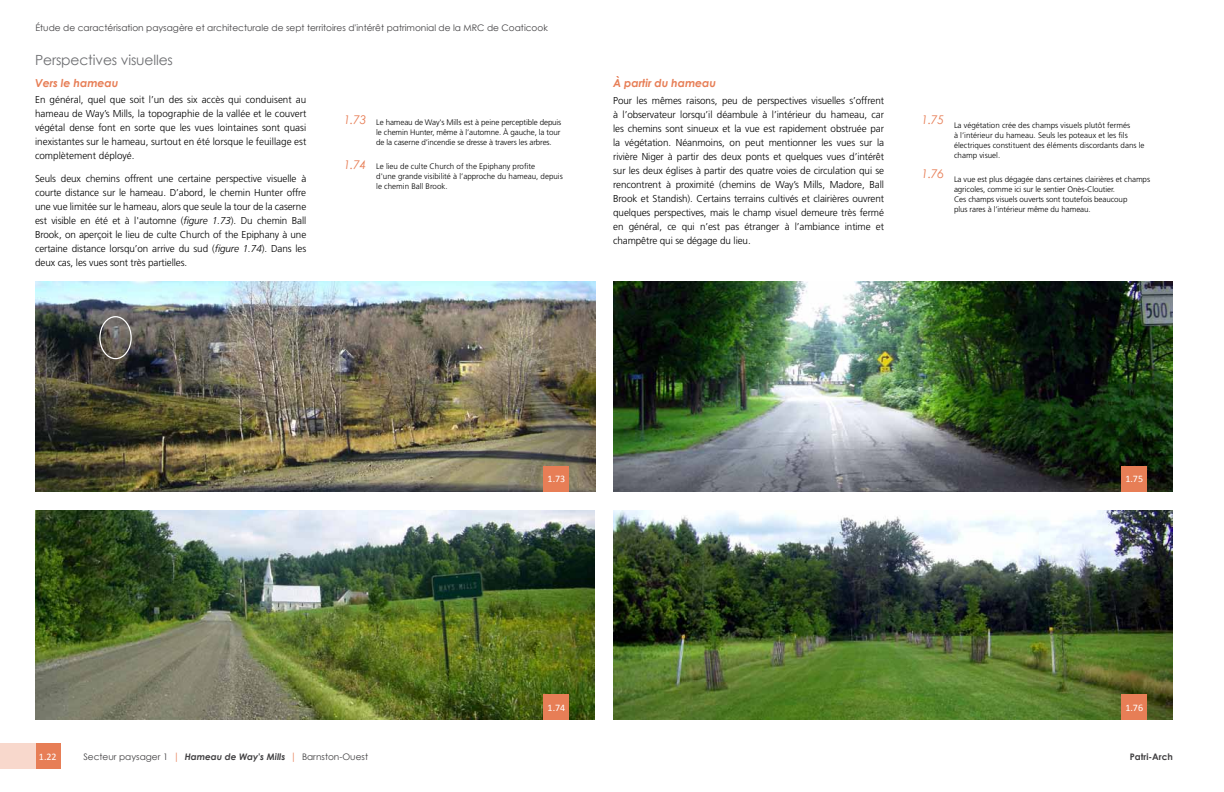
<style>
.page{position:relative;width:1224px;height:792px;background:#fff}
.page>*{position:absolute;margin:0;border:0;box-sizing:border-box;transform-origin:0 0}
.t1{font:14px "Century Gothic";letter-spacing:-.01em;color:#6d6e71}
.t2{font:italic 12px "Century Gothic";letter-spacing:-.01em;color:#e77e56}
.t3{font:italic 700 11px "Century Gothic";letter-spacing:-.005em;color:#e77e56}
.t4{font:300 10px/14px "Frutiger LT Std";letter-spacing:-.01em;color:#000;text-align:justify}
.t5{font:10px "Calibri";color:#fff}
.t6{font:9px "Century Gothic";color:#414042}
.t7{font:700 9px "Century Gothic";color:#414042}
.t8{font:300 8px/10px "Frutiger LT Std";color:#000}
.s1{font-style:italic}
.s2{font-size:10px;color:#e98b67}
.s3{font-weight:700;font-style:italic}
</style>
<div class="page">
<div style="left:35px;top:743px;width:26px;height:26px;background:#e77e56"></div>
<div style="left:0;top:743px;width:36px;height:26px;background:#f8d8cc"></div>
<img style="left:35px;top:282px;width:560px;height:210px">
<img style="left:35px;top:510px;width:560px;height:210px">
<img style="left:613px;top:282px;width:560px;height:210px">
<img style="left:613px;top:510px;width:560px;height:210px">
<div style="left:544px;top:695px;width:25px;height:25px;background:#e77e56"></div>
<div style="left:544px;top:466px;width:25px;height:25px;background:#e77e56"></div>
<div style="left:1122px;top:694px;width:25px;height:26px;background:#e77e56"></div>
<div style="left:1122px;top:466px;width:25px;height:25px;background:#e77e56"></div>
<div style="left:99px;top:316px;width:33px;height:43px;border:1px solid #fff;border-radius:50%"></div>
<p class="t6" style="left:35px;top:21px;width:514px">Étude de caractérisation paysagère et architecturale de sept territoires d'intérêt patrimonial de la MRC de Coaticook</p>
<h1 class="t1" style="left:35px;top:50px;width:139px">Perspectives visuelles</h1>
<p class="t3" style="left:35px;top:74px;width:85px">Vers le hameau</p>
<p class="t4" style="left:35px;top:93px;width:273px">En général, quel que soit l’un des six accès qui conduisent au hameau de Way’s Mills, la topographie de la vallée et le couvert végétal dense font en sorte que les vues lointaines sont quasi inexistantes sur le hameau, surtout en été lorsque le feuillage est complètement déployé.</p>
<p class="t4" style="left:35px;top:172px;width:273px">Seuls deux chemins offrent une certaine perspective visuelle à courte distance sur le hameau. D’abord, le chemin Hunter offre une vue limitée sur le hameau, alors que seule la tour de la caserne est visible en été et à l'automne (<span class="s1">figure 1.73</span>). Du chemin Ball Brook, on aperçoit le lieu de culte Church of the Epiphany à une certaine distance lorsqu’on arrive du sud (<span class="s1">figure 1.74</span>). Dans les deux cas, les vues sont très partielles.</p>
<p class="t2" style="left:344px;top:111px;width:24px">1.73</p>
<p class="t8" style="left:376px;top:117px;width:187px;text-align:justify">Le hameau de Way's Mills est à peine perceptible depuis le chemin Hunter, même à l’automne. À gauche, la tour de la caserne d’incendie se dresse à travers les arbres.</p>
<p class="t2" style="left:344px;top:156px;width:24px">1.74</p>
<p class="t8" style="left:376px;top:162px;width:188px">Le lieu de culte Church of the Epiphany profite<br>d'une grande visibilité à l’approche du hameau, depuis le chemin Ball Brook.</p>
<p class="t3" style="left:613px;top:75px;width:104px">À partir du hameau</p>
<p class="t4" style="left:613px;top:93px;width:272px">Pour les mêmes raisons, peu de perspectives visuelles s’offrent à l’observateur lorsqu’il déambule à l’intérieur du hameau, car les chemins sont sinueux et la vue est rapidement obstruée par la végétation. Néanmoins, on peut mentionner les vues sur la rivière Niger à partir des deux ponts et quelques vues d’intérêt sur les deux églises à partir des quatre voies de circulation qui se rencontrent à proximité (chemins de Way’s Mills, Madore, Ball Brook et Standish). Certains terrains cultivés et clairières ouvrent quelques perspectives, mais le champ visuel demeure très fermé en général, ce qui n’est pas étranger à l’ambiance intime et champêtre qui se dégage du lieu.</p>
<p class="t2" style="left:922px;top:111px;width:24px">1.75</p>
<p class="t2" style="left:922px;top:166px;width:24px">1.76</p>
<p class="t8" style="left:954px;top:120px;width:192px">La végétation crée des champs visuels plutôt fermés<br>à l’intérieur du hameau. Seuls les poteaux et les fils électriques constituent des éléments discordants dans le champ visuel.</p>
<p class="t8" style="left:954px;top:174px;width:198px">La vue est plus dégagée dans certaines clairières et champs agricoles, comme ici sur le sentier Onès-Cloutier.<br>Ces champs visuels ouverts sont toutefois beaucoup<br>plus rares à l’intérieur même du hameau.</p>
<p class="t5" style="left:548px;top:473px;width:19px">1.73</p>
<p class="t5" style="left:1125px;top:473px;width:19px">1.75</p>
<p class="t5" style="left:548px;top:701px;width:19px">1.74</p>
<p class="t5" style="left:1125px;top:701px;width:19px">1.76</p>
<p class="t5" style="left:39px;top:750px;width:19px">1.22</p>
<p class="t6" style="left:83px;top:750px;width:286px">Secteur paysager 1 <span class="s2">|</span> <span class="s3">Hameau de Way's Mills</span> <span class="s2">|</span> Barnston-Ouest</p>
<p class="t7" style="left:1130px;top:750px;width:45px">Patri-Arch</p>
</div>
